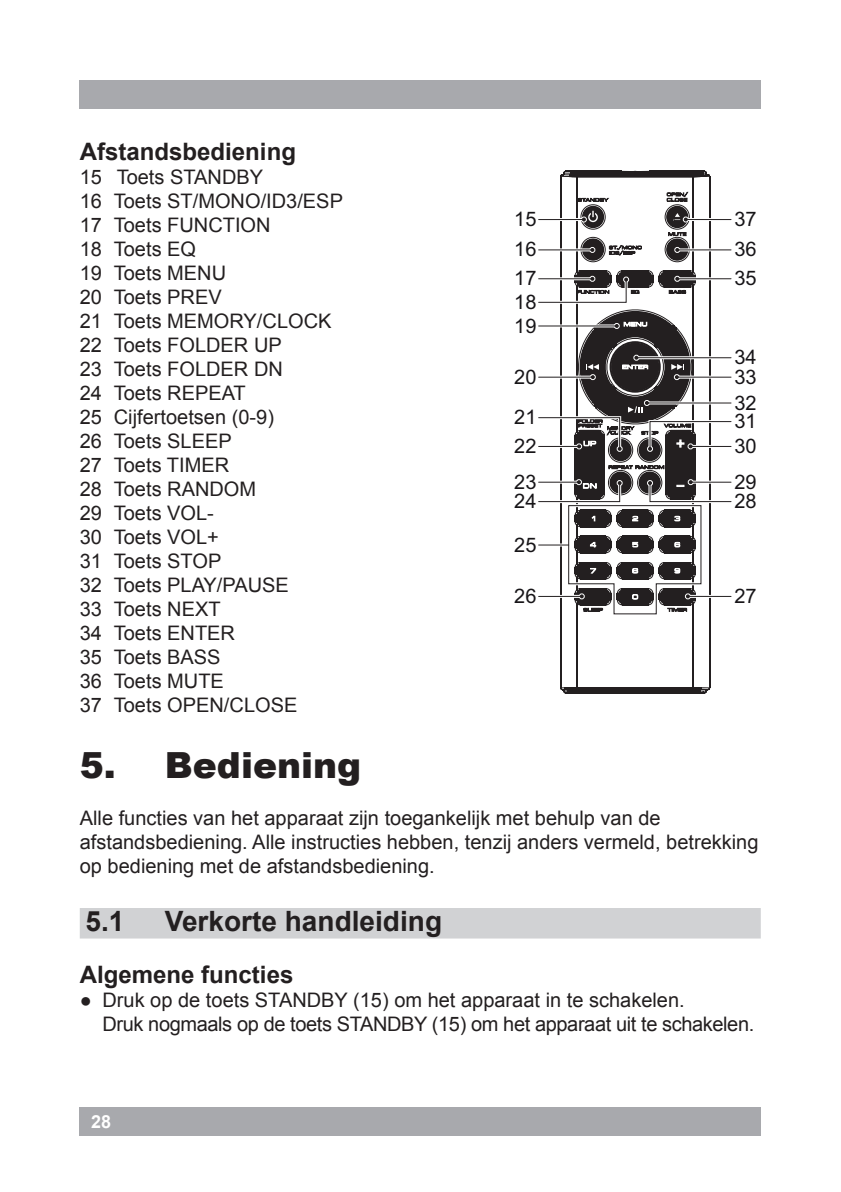
<style>
.page{position:relative;width:841px;height:1192px;background:#fff}
.page>*{position:absolute;margin:0;border:0;box-sizing:border-box;transform-origin:0 0}
.t1{font:900 36px "Arial";color:#231f20}
.t2{font:700 28px "Arial";color:#231f20}
.t3{font:700 24px "Arial";color:#231f20}
.list{font:20px "Arial";color:#231f20}
.body{font:20px/24px "Arial";color:#231f20}
.bullet1{font:20px/24px "Arial";letter-spacing:-.02em;color:#231f20}
.img{font:20px/28.8px "Arial";color:#171518}
.Taal___Pagnr{font:700 18px "Arial";color:#fff}
</style>
<div class="page">
<div style="left:80px;top:1107px;width:680px;height:28px;background:#a8a9ad"></div>
<div style="left:80px;top:80px;width:680px;height:29px;background:#a8a9ad"></div>
<div style="left:80px;top:908px;width:680px;height:30px;background:#d1d2d4"></div>
<svg style="left:560px;top:170px;width:150px;height:523px"></svg>
<div style="left:666px;top:206px;width:21px;height:22px;background:#231f20;border-radius:50%"></div>
<div style="left:582px;top:239px;width:21px;height:21px;background:#231f20;border-radius:50%"></div>
<div style="left:666px;top:239px;width:21px;height:21px;background:#231f20;border-radius:50%"></div>
<div style="left:576px;top:272px;width:33px;height:13px;background:#231f20;border-radius:3px"></div>
<div style="left:618px;top:272px;width:33px;height:13px;background:#231f20;border-radius:3px"></div>
<div style="left:660px;top:272px;width:33px;height:13px;background:#231f20;border-radius:3px"></div>
<div style="left:639px;top:439px;width:21px;height:21px;background:#231f20;border-radius:50%"></div>
<div style="left:609px;top:472px;width:21px;height:21px;background:#231f20;border-radius:50%"></div>
<div style="left:639px;top:472px;width:21px;height:21px;background:#231f20;border-radius:50%"></div>
<div style="left:576px;top:432px;width:26px;height:65px;background:#231f20;border-radius:3px"></div>
<div style="left:667px;top:432px;width:26px;height:65px;background:#231f20;border-radius:3px"></div>
<div style="left:609px;top:439px;width:21px;height:22px;background:#231f20;border-radius:50%"></div>
<div style="left:582px;top:206px;width:21px;height:22px;background:#231f20;border-radius:50%"></div>
<svg style="left:577px;top:198px;width:31px;height:4px"></svg>
<svg style="left:668px;top:232px;width:18px;height:4px"></svg>
<svg style="left:608px;top:465px;width:56px;height:4px"></svg>
<svg style="left:666px;top:192px;width:21px;height:10px"></svg>
<svg style="left:668px;top:290px;width:17px;height:4px"></svg>
<svg style="left:609px;top:245px;width:32px;height:10px"></svg>
<hr style="left:538px;top:218px;width:45px;height:3px;background:#fff">
<svg style="left:580px;top:211px;width:17px;height:11px"></svg>
<hr style="left:538px;top:219px;width:45px;height:1px;background:#231f20">
<hr style="left:538px;top:248px;width:54px;height:3px;background:#fff">
<svg style="left:589px;top:247px;width:6px;height:6px"></svg>
<hr style="left:538px;top:249px;width:54px;height:1px;background:#231f20">
<svg style="left:538px;top:276px;width:101px;height:29px"></svg>
<hr style="left:685px;top:218px;width:45px;height:3px;background:#fff">
<svg style="left:673px;top:211px;width:15px;height:11px"></svg>
<hr style="left:685px;top:219px;width:45px;height:1px;background:#231f20">
<hr style="left:677px;top:248px;width:53px;height:3px;background:#fff">
<svg style="left:674px;top:247px;width:6px;height:6px"></svg>
<hr style="left:677px;top:249px;width:53px;height:1px;background:#231f20">
<hr style="left:677px;top:277px;width:53px;height:3px;background:#fff">
<svg style="left:674px;top:276px;width:6px;height:6px"></svg>
<hr style="left:677px;top:278px;width:53px;height:1px;background:#231f20">
<svg style="left:538px;top:311px;width:194px;height:141px"></svg>
<svg style="left:538px;top:479px;width:194px;height:138px"></svg>
<p class="t3" style="left:80px;top:136px;width:218px">Afstandsbediening</p>
<p class="body" style="left:80px;top:165px;width:185px">15 Toets STANDBY</p>
<p class="list" style="left:80px;top:188px;width:264px">16 Toets ST/MONO/ID3/ESP</p>
<p class="list" style="left:80px;top:212px;width:192px">17 Toets FUNCTION</p>
<p class="list" style="left:80px;top:236px;width:118px">18 Toets EQ</p>
<p class="list" style="left:80px;top:260px;width:148px">19 Toets MENU</p>
<p class="list" style="left:80px;top:284px;width:143px">20 Toets PREV</p>
<p class="list" style="left:80px;top:308px;width:253px">21 Toets MEMORY/CLOCK</p>
<p class="list" style="left:80px;top:332px;width:203px">22 Toets FOLDER UP</p>
<p class="list" style="left:80px;top:356px;width:204px">23 Toets FOLDER DN</p>
<p class="list" style="left:80px;top:380px;width:167px">24 Toets REPEAT</p>
<p class="list" style="left:80px;top:404px;width:196px">25 Cijfertoetsen (0-9)</p>
<p class="list" style="left:80px;top:428px;width:153px">26 Toets SLEEP</p>
<p class="list" style="left:80px;top:452px;width:151px">27 Toets TIMER</p>
<p class="list" style="left:80px;top:476px;width:178px">28 Toets RANDOM</p>
<p class="list" style="left:80px;top:500px;width:136px">29 Toets VOL-</p>
<p class="list" style="left:80px;top:524px;width:141px">30 Toets VOL+</p>
<p class="list" style="left:80px;top:548px;width:143px">31 Toets STOP</p>
<p class="list" style="left:80px;top:572px;width:210px">32 Toets PLAY/PAUSE</p>
<p class="list" style="left:80px;top:596px;width:142px">33 Toets NEXT</p>
<p class="list" style="left:80px;top:620px;width:157px">34 Toets ENTER</p>
<p class="list" style="left:80px;top:644px;width:142px">35 Toets BASS</p>
<p class="list" style="left:80px;top:668px;width:146px">36 Toets MUTE</p>
<p class="list" style="left:80px;top:692px;width:219px">37 Toets OPEN/CLOSE</p>
<p class="t1" style="left:80px;top:739px;width:283px">5. Bediening</p>
<p class="body" style="left:80px;top:806px;width:680px">Alle functies van het apparaat zijn toegankelijk met behulp van de afstandsbediening. Alle instructies hebben, tenzij anders vermeld, betrekking op bediening met de afstandsbediening.</p>
<p class="t2" style="left:85px;top:902px;width:40px">5.1</p>
<p class="t2" style="left:165px;top:902px;width:278px">Verkorte handleiding</p>
<p class="t3" style="left:80px;top:959px;width:215px">Algemene functies</p>
<p class="bullet1" style="left:102px;top:988px;width:653px;text-indent:-23px">● Druk op de toets STANDBY (15) om het apparaat in te schakelen.<br>Druk nogmaals op de toets STANDBY (15) om het apparaat uit te schakelen.</p>
<p class="img" style="left:514px;top:205px;width:24px">15</p>
<p class="img" style="left:734px;top:205px;width:24px">37</p>
<p class="img" style="left:514px;top:235px;width:24px">16<br>17</p>
<p class="img" style="left:514px;top:288px;width:24px">18</p>
<p class="img" style="left:734px;top:235px;width:24px">36<br>35</p>
<p class="img" style="left:514px;top:311px;width:24px">19</p>
<p class="img" style="left:514px;top:362px;width:24px">20</p>
<p class="img" style="left:734px;top:348px;width:24px;line-height:19.4px">34<br>33</p>
<p class="img" style="left:734px;top:381px;width:24px;line-height:43.4px">32<br>30</p>
<p class="img" style="left:734px;top:467px;width:24px">29</p>
<p class="img" style="left:514px;top:403px;width:24px">21</p>
<p class="img" style="left:734px;top:407px;width:24px">31</p>
<p class="img" style="left:514px;top:428px;width:24px;line-height:35.8px">22<br>23</p>
<p class="img" style="left:514px;top:487px;width:24px">24</p>
<p class="img" style="left:734px;top:487px;width:24px">28</p>
<p class="img" style="left:514px;top:530px;width:24px">25</p>
<p class="img" style="left:514px;top:582px;width:24px">26</p>
<p class="img" style="left:734px;top:582px;width:24px">27</p>
<p class="Taal___Pagnr" style="left:91px;top:1109px;width:22px">28</p>
</div>
